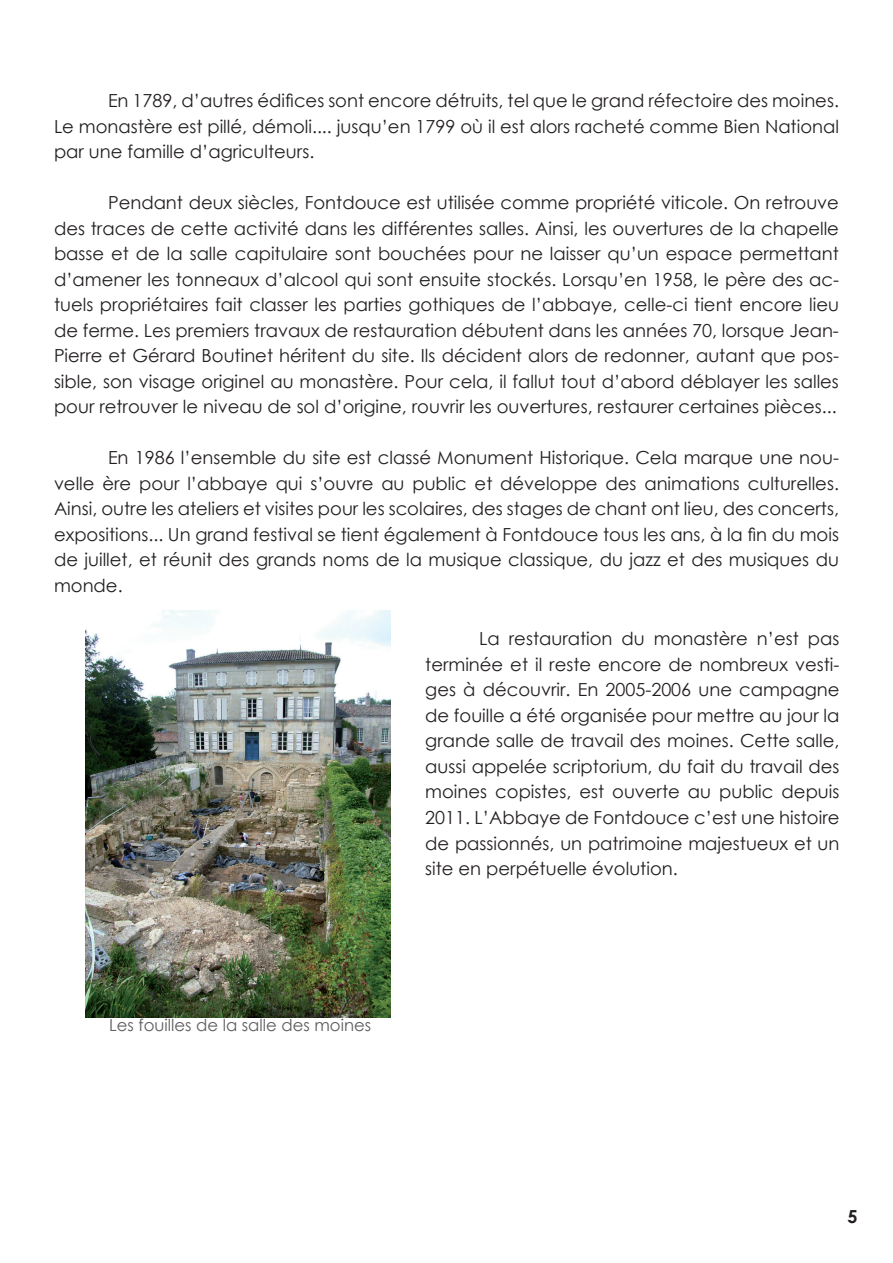
<style>
.page{position:relative;width:893px;height:1263px;background:#fff}
.page>*{position:absolute;margin:0;border:0;box-sizing:border-box;transform-origin:0 0}
.t1{font:18px/25.5px "Century Gothic";color:#231f20;text-align:justify}
.t2{font:700 18px "Century Gothic";color:#231f20}
.t3{font:16.5px "Century Gothic";color:#5d5d60}
</style>
<div class="page">
<img style="left:85px;top:610px;width:306px;height:407px">
<p class="t1" style="left:54px;top:88px;width:786px;text-indent:54px">En 1789, d’autres édifices sont encore détruits, tel que le grand réfectoire des moines.<br>Le monastère est pillé, démoli.... jusqu’en 1799 où il est alors racheté comme Bien National par une famille d’agriculteurs.</p>
<p class="t1" style="left:54px;top:190px;width:786px;text-indent:54px">Pendant deux siècles, Fontdouce est utilisée comme propriété viticole. On retrouve des traces de cette activité dans les différentes salles. Ainsi, les ouvertures de la chapelle basse et de la salle capitulaire sont bouchées pour ne laisser qu’un espace permettant d’amener les tonneaux d’alcool qui sont ensuite stockés. Lorsqu’en 1958, le père des ac&shy;tuels propriétaires fait classer les parties gothiques de l’abbaye, celle-ci tient encore lieu de ferme. Les premiers travaux de restauration débutent dans les années 70, lorsque Jean-Pierre et Gérard Boutinet héritent du site. Ils décident alors de redonner, autant que pos&shy;sible, son visage originel au monastère. Pour cela, il fallut tout d’abord déblayer les salles pour retrouver le niveau de sol d’origine, rouvrir les ouvertures, restaurer certaines pièces...</p>
<p class="t1" style="left:54px;top:445px;width:786px;text-indent:54px">En 1986 l’ensemble du site est classé Monument Historique. Cela marque une nou&shy;velle ère pour l’abbaye qui s’ouvre au public et développe des animations culturelles.<br>Ainsi, outre les ateliers et visites pour les scolaires, des stages de chant ont lieu, des concerts, expositions... Un grand festival se tient également à Fontdouce tous les ans, à la fin du mois de juillet, et réunit des grands noms de la musique classique, du jazz et des musiques du monde.</p>
<p class="t1" style="left:425px;top:626px;width:416px;text-indent:54px">La restauration du monastère n’est pas terminée et il reste encore de nombreux vesti&shy;ges à découvrir. En 2005-2006 une campagne de fouille a été organisée pour mettre au jour la grande salle de travail des moines. Cette salle, aussi appelée scriptorium, du fait du travail des moines copistes, est ouverte au public depuis 2011. L’Abbaye de Fontdouce c’est une histoire de passionnés, un patrimoine majestueux et un site en perpétuelle évolution.</p>
<p class="t3" style="left:109px;top:1013px;width:264px">Les fouilles de la salle des moines</p>
<p class="t2" style="left:847px;top:1202px;width:12px">5</p>
</div>
